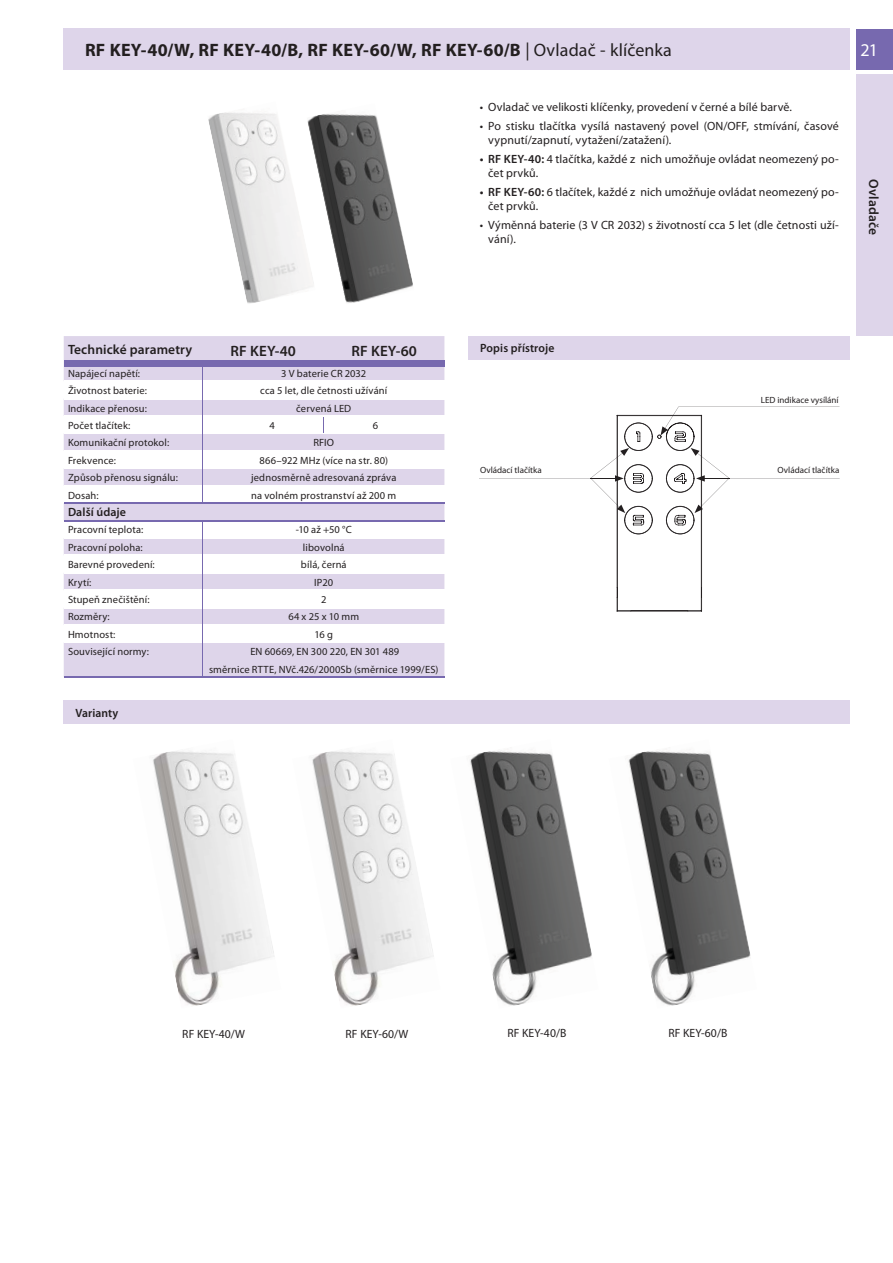
<style>
.page{position:relative;width:893px;height:1263px;background:#fff}
.page>*{position:absolute;margin:0;border:0;box-sizing:border-box;transform-origin:0 0}
.t1{font:700 18px "Myriad Pro";letter-spacing:.015em;color:#231f20}
.t2{font:18px "Myriad Pro";color:#fff}
.t3{font:600 15px "Myriad Pro";letter-spacing:.01em;color:#231f20}
.t4{font:600 13.5px "Myriad Pro";letter-spacing:.01em;color:#231f20}
.t5{font:12px/14.4px "Myriad Pro";letter-spacing:.01em;color:#231f20}
.t6{font:600 12px "Myriad Pro";letter-spacing:.01em;color:#231f20}
.t7{font:10.5px/17.4px "Myriad Pro";letter-spacing:.015em;color:#231f20;text-align:center}
.t8{font:9px "Myriad Pro";color:#231f20}
.s1{font-weight:400}
.s2{color:#221e1f}
.s3{font-weight:600;color:#221e1f}
.s4{font-weight:600}
</style>
<div class="page">
<div style="left:64px;top:29px;width:786px;height:41px;background:#ded5ea"></div>
<div style="left:856px;top:29px;width:36px;height:41px;background:#7769af"></div>
<div style="left:856px;top:74px;width:36px;height:262px;background:#ded5ea"></div>
<div style="left:64px;top:336px;width:380px;height:25px;background:#ded5ea"></div>
<div style="left:64px;top:367px;width:380px;height:310px;background:#ded5ea"></div>
<svg style="left:64px;top:382px;width:380px;height:260px"></svg>
<hr style="left:64px;top:380px;width:138px;height:2px;background:#fff">
<hr style="left:203px;top:380px;width:241px;height:2px;background:#fff">
<hr style="left:64px;top:398px;width:138px;height:1px;background:#fff">
<hr style="left:203px;top:398px;width:241px;height:1px;background:#fff">
<hr style="left:64px;top:415px;width:138px;height:2px;background:#fff">
<hr style="left:203px;top:415px;width:241px;height:2px;background:#fff">
<hr style="left:64px;top:433px;width:138px;height:1px;background:#fff">
<hr style="left:203px;top:433px;width:241px;height:1px;background:#fff">
<hr style="left:64px;top:450px;width:138px;height:2px;background:#fff">
<hr style="left:203px;top:450px;width:241px;height:2px;background:#fff">
<hr style="left:64px;top:468px;width:138px;height:1px;background:#fff">
<hr style="left:203px;top:468px;width:241px;height:1px;background:#fff">
<hr style="left:64px;top:485px;width:138px;height:1px;background:#fff">
<hr style="left:203px;top:485px;width:241px;height:1px;background:#fff">
<hr style="left:64px;top:537px;width:138px;height:2px;background:#fff">
<hr style="left:203px;top:537px;width:241px;height:2px;background:#fff">
<hr style="left:64px;top:555px;width:138px;height:1px;background:#fff">
<hr style="left:203px;top:555px;width:241px;height:1px;background:#fff">
<hr style="left:64px;top:572px;width:138px;height:2px;background:#fff">
<hr style="left:203px;top:572px;width:241px;height:2px;background:#fff">
<hr style="left:64px;top:589px;width:138px;height:2px;background:#fff">
<hr style="left:203px;top:589px;width:241px;height:2px;background:#fff">
<hr style="left:64px;top:607px;width:138px;height:1px;background:#fff">
<hr style="left:203px;top:607px;width:241px;height:1px;background:#fff">
<hr style="left:64px;top:624px;width:138px;height:2px;background:#fff">
<hr style="left:203px;top:624px;width:241px;height:2px;background:#fff">
<hr style="left:64px;top:642px;width:138px;height:1px;background:#fff">
<hr style="left:203px;top:642px;width:241px;height:1px;background:#fff">
<hr style="left:64px;top:502px;width:380px;height:2px;background:#7769af">
<hr style="left:64px;top:520px;width:380px;height:1px;background:#7769af">
<hr style="left:64px;top:677px;width:380px;height:1px;background:#7769af">
<hr style="left:202px;top:367px;width:1px;height:135px;background:#7769af">
<hr style="left:202px;top:521px;width:1px;height:156px;background:#7769af">
<div style="left:64px;top:361px;width:380px;height:6px;background:#7769af"></div>
<svg style="left:323px;top:417px;width:1px;height:16px"></svg>
<div style="left:469px;top:336px;width:381px;height:23px;background:#ded5ea"></div>
<img style="left:316px;top:114px;width:97px;height:189px">
<img style="left:208px;top:112px;width:108px;height:192px">
<img style="left:470px;top:750px;width:122px;height:256px">
<img style="left:312px;top:751px;width:122px;height:255px">
<img style="left:628px;top:751px;width:123px;height:255px">
<img style="left:153px;top:751px;width:121px;height:255px">
<div style="left:64px;top:700px;width:786px;height:24px;background:#ded5ea"></div>
<svg style="left:479px;top:407px;width:361px;height:205px"></svg>
<h1 class="t1" style="left:85px;top:40px;width:588px">RF KEY-40/W, RF KEY-40/B, RF KEY-60/W, RF KEY-60/B <span class="s1">| Ovladač - klíčenka</span></h1>
<p class="t5" style="left:480px;top:101px;width:314px"><span class="s2">•</span> Ovladač ve velikosti klíčenky, provedení v černé a bílé barvě.</p>
<p class="t5" style="left:488px;top:120px;width:352px;text-indent:-8px"><span class="s2">•</span> Po stisku tlačítka vysílá nastavený povel (ON/OFF, stmívání, časové vypnutí/zapnutí, vytažení/zatažení).</p>
<p class="t5" style="left:488px;top:153px;width:352px;text-indent:-8px"><span class="s3">•</span> <span class="s4">RF KEY-40:</span> 4 tlačítka, každé z nich umožňuje ovládat neomezený po&shy;čet prvků.</p>
<p class="t5" style="left:488px;top:186px;width:352px;text-indent:-8px"><span class="s3">•</span> <span class="s4">RF KEY-60:</span> 6 tlačítek, každé z nich umožňuje ovládat neomezený po&shy;čet prvků.</p>
<p class="t5" style="left:488px;top:219px;width:352px;text-indent:-8px"><span class="s2">•</span> Výměnná baterie (3 V CR 2032) s životností cca 5 let (dle četnosti uží&shy;vání).</p>
<h1 class="t2" style="left:860px;top:43px;width:19px">21</h1>
<p class="t4" style="left:882px;top:179px;width:57px;rotate:90deg">Ovladače</p>
<p class="t4" style="left:68px;top:341px;width:126px">Technické parametry</p>
<p class="t7" style="left:68px;top:366px;width:111px;text-align:left">Napájecí napětí:<br>Životnost baterie:<br>Indikace přenosu:<br>Počet tlačítek:<br>Komunikační protokol:<br>Frekvence:<br>Způsob přenosu signálu:<br>Dosah:</p>
<p class="t6" style="left:68px;top:505px;width:60px">Další údaje</p>
<p class="t7" style="left:68px;top:522px;width:88px;text-align:left">Pracovní teplota:<br>Pracovní poloha:<br>Barevné provedení:<br>Krytí:<br>Stupeň znečištění:<br>Rozměry:<br>Hmotnost:<br>Související normy:</p>
<p class="t6" style="left:75px;top:706px;width:44px">Varianty</p>
<h2 class="t3" style="left:231px;top:342px;width:67px">RF KEY-40</h2>
<h2 class="t3" style="left:351px;top:342px;width:67px">RF KEY-60</h2>
<p class="t7" style="left:281px;top:366px;width:86px">3 V baterie CR 2032</p>
<p class="t7" style="left:260px;top:383px;width:128px">cca 5 let, dle četnosti užívání</p>
<p class="t7" style="left:296px;top:401px;width:56px">červená LED</p>
<p class="t7" style="left:269px;top:418px;width:7px">4</p>
<p class="t7" style="left:373px;top:418px;width:7px">6</p>
<p class="t7" style="left:251px;top:435px;width:147px">RFIO<br>866–922 MHz (více na str. 80) jednosměrně adresovaná zpráva na volném prostranství až 200 m</p>
<p class="t7" style="left:209px;top:522px;width:231px">-10 až +50 °C<br>libovolná<br>bílá, černá<br>IP20<br>2<br>64 x 25 x 10 mm<br>16 g<br>EN 60669, EN 300 220, EN 301 489<br>směrnice RTTE, NVč.426/2000Sb (směrnice 1999/ES)</p>
<p class="t6" style="left:480px;top:341px;width:76px">Popis přístroje</p>
<p class="t8" style="left:480px;top:467px;width:63px">Ovládací tlačítka</p>
<p class="t8" style="left:761px;top:397px;width:79px">LED indikace vysílání</p>
<p class="t8" style="left:777px;top:467px;width:63px">Ovládací tlačítka</p>
<p class="t5" style="left:182px;top:1028px;width:64px">RF KEY-40/W</p>
<p class="t5" style="left:346px;top:1028px;width:64px">RF KEY-60/W</p>
<p class="t5" style="left:507px;top:1027px;width:61px">RF KEY-40/B</p>
<p class="t5" style="left:668px;top:1027px;width:61px">RF KEY-60/B</p>
</div>
